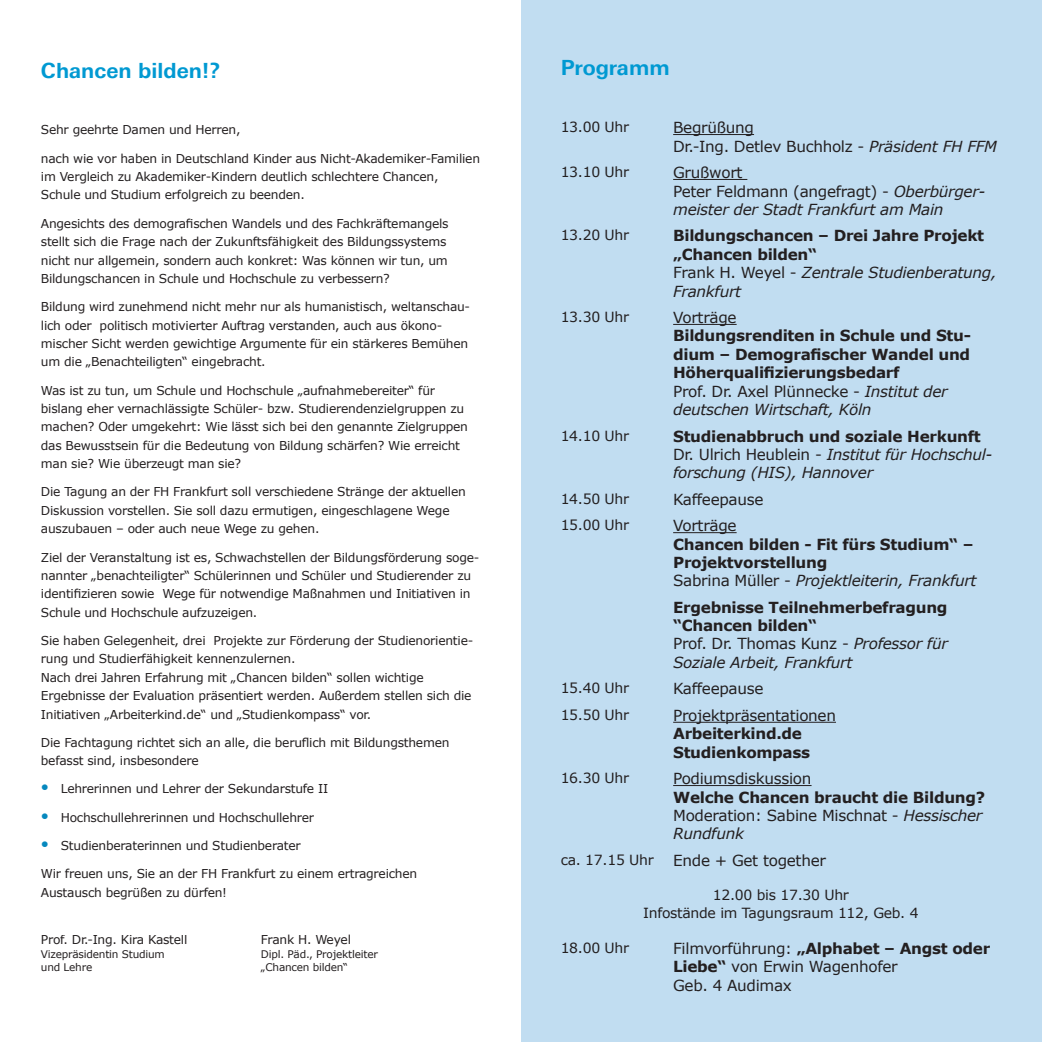
<style>
.page{position:relative;width:1042px;height:1042px;background:#fff}
.page>*{position:absolute;margin:0;border:0;box-sizing:border-box;transform-origin:0 0}
.t1{font:700 21px "Linotype Univers 630";color:#0099d2}
.t2{font:700 15.22px/18.4px "Verdana";letter-spacing:-.02em;color:#231f20}
.t3{font:15.22px/18.4px "Verdana";letter-spacing:-.02em;color:#231f20}
.t4{font:italic 15.22px/18.4px "Verdana";letter-spacing:-.02em;color:#231f20}
.t5{font:14px/18.4px "Verdana";letter-spacing:-.02em;color:#231f20;text-align:center}
.t6{font:12.25px/18.4px "Verdana";letter-spacing:-.02em;color:#231f20}
.t7{font:10.5px/12.6px "Verdana";letter-spacing:-.02em;color:#231f20}
.s1{font-family:"Linotype Univers 430";font-size:15.75px;color:#0688be}
.s2{font-style:italic}
.s3{font-style:normal}
.s4{font-weight:400}
.s5{font-weight:400;font-style:italic}
.s6{font-weight:700;font-style:normal}
.s7{font-weight:700}
</style>
<div class="page">
<div style="left:521px;top:0;width:521px;height:1042px;background:#c1ddf1"></div>
<hr style="left:673px;top:134px;width:81px;height:1px;background:#231f20">
<hr style="left:673px;top:179px;width:74px;height:1px;background:#231f20">
<hr style="left:673px;top:324px;width:63px;height:1px;background:#231f20">
<hr style="left:673px;top:532px;width:63px;height:1px;background:#231f20">
<hr style="left:673px;top:722px;width:163px;height:1px;background:#231f20">
<hr style="left:673px;top:785px;width:138px;height:1px;background:#231f20">
<h1 class="t1" style="left:41px;top:58px;width:181px">Chancen bilden!?</h1>
<h1 class="t1" style="left:561px;top:55px;width:111px">Programm</h1>
<p class="t6" style="left:41px;top:121px;width:201px">Sehr geehrte Damen und Herren,</p>
<p class="t6" style="left:41px;top:149px;width:441px">nach wie vor haben in Deutschland Kinder aus Nicht-Akademiker-Familien im Vergleich zu Akademiker-Kindern deutlich schlechtere Chancen,<br>Schule und Studium erfolgreich zu beenden.</p>
<p class="t6" style="left:41px;top:214px;width:409px">Angesichts des demografischen Wandels und des Fachkräftemangels stellt sich die Frage nach der Zukunftsfähigkeit des Bildungssystems nicht nur allgemein, sondern auch konkret: Was können wir tun, um Bildungschancen in Schule und Hochschule zu verbessern?</p>
<p class="t6" style="left:41px;top:297px;width:431px">Bildung wird zunehmend nicht mehr nur als humanistisch, weltanschau&shy;lich oder politisch motivierter Auftrag verstanden, auch aus ökono&shy;mischer Sicht werden gewichtige Argumente für ein stärkeres Bemühen um die „Benachteiligten“ eingebracht.</p>
<p class="t6" style="left:41px;top:381px;width:428px">Was ist zu tun, um Schule und Hochschule „aufnahmebereiter“ für bislang eher vernachlässigte Schüler- bzw. Studierendenzielgruppen zu machen? Oder umgekehrt: Wie lässt sich bei den genannte Zielgruppen das Bewusstsein für die Bedeutung von Bildung schärfen? Wie erreicht man sie? Wie überzeugt man sie?</p>
<p class="t6" style="left:41px;top:483px;width:426px">Die Tagung an der FH Frankfurt soll verschiedene Stränge der aktuellen<br>Diskussion vorstellen. Sie soll dazu ermutigen, eingeschlagene Wege auszubauen – oder auch neue Wege zu gehen.</p>
<p class="t6" style="left:41px;top:548px;width:440px">Ziel der Veranstaltung ist es, Schwachstellen der Bildungsförderung soge&shy;nannter „benachteiligter“ Schülerinnen und Schüler und Studierender zu identifizieren sowie Wege für notwendige Maßnahmen und Initiativen in Schule und Hochschule aufzuzeigen.</p>
<p class="t6" style="left:41px;top:631px;width:434px">Sie haben Gelegenheit, drei Projekte zur Förderung der Studienorientie&shy;rung und Studierfähigkeit kennenzulernen.<br>Nach drei Jahren Erfahrung mit „Chancen bilden“ sollen wichtige Ergebnisse der Evaluation präsentiert werden. Außerdem stellen sich die Initiativen „Arbeiterkind.de“ und „Studienkompass“ vor.</p>
<p class="t6" style="left:41px;top:733px;width:410px">Die Fachtagung richtet sich an alle, die beruflich mit Bildungsthemen befasst sind, insbesondere</p>
<p class="t6" style="left:41px;top:780px;width:289px"><span class="s1">•</span> Lehrerinnen und Lehrer der Sekundarstufe II</p>
<p class="t6" style="left:41px;top:808px;width:275px"><span class="s1">•</span> Hochschullehrerinnen und Hochschullehrer</p>
<p class="t6" style="left:41px;top:836px;width:261px"><span class="s1">•</span> Studienberaterinnen und Studienberater</p>
<p class="t6" style="left:41px;top:864px;width:378px">Wir freuen uns, Sie an der FH Frankfurt zu einem ertragreichen<br>Austausch begrüßen zu dürfen!</p>
<p class="t6" style="left:41px;top:930px;width:148px">Prof. Dr.-Ing. Kira Kastell</p>
<p class="t7" style="left:41px;top:948px;width:125px">Vizepräsidentin Studium und Lehre</p>
<p class="t6" style="left:261px;top:930px;width:92px">Frank H. Weyel</p>
<p class="t7" style="left:261px;top:948px;width:119px">Dipl. Päd., Projektleiter „Chancen bilden“</p>
<p class="t5" style="left:561px;top:118px;width:70px">13.00 Uhr</p>
<p class="t3" style="left:673px;top:118px;width:325px">Begrüßung<br>Dr.-Ing. Detlev Buchholz - <span class="s2">Präsident FH FFM</span></p>
<p class="t5" style="left:561px;top:163px;width:70px">13.10 Uhr</p>
<p class="t4" style="left:673px;top:163px;width:314px"><span class="s3">Grußwort<br>Peter Feldmann (angefragt) -</span> Oberbürger&shy;meister der Stadt Frankfurt am Main</p>
<p class="t5" style="left:561px;top:226px;width:70px">13.20 Uhr</p>
<p class="t2" style="left:673px;top:226px;width:325px">Bildungschancen – Drei Jahre Projekt „Chancen bilden“<br><span class="s4">Frank H. Weyel -</span> <span class="s5">Zentrale Studienberatung,<br>Frankfurt</span></p>
<p class="t5" style="left:561px;top:308px;width:70px">13.30 Uhr</p>
<p class="t3" style="left:673px;top:308px;width:65px">Vorträge</p>
<p class="t2" style="left:673px;top:326px;width:299px">Bildungsrenditen in Schule und Stu&shy;dium – Demografischer Wandel und Höherqualifizierungsbedarf<br><span class="s4">Prof. Dr. Axel Plünnecke -</span> <span class="s5">Institut der deutschen Wirtschaft, Köln</span></p>
<p class="t5" style="left:561px;top:426px;width:70px">14.10 Uhr</p>
<p class="t4" style="left:673px;top:427px;width:321px"><span class="s6">Studienabbruch und soziale Herkunft<br></span><span class="s3">Dr. Ulrich Heublein -</span> Institut für Hochschul&shy;forschung (HIS), Hannover</p>
<p class="t5" style="left:561px;top:489px;width:70px">14.50 Uhr</p>
<p class="t3" style="left:673px;top:490px;width:92px">Kaffeepause</p>
<p class="t5" style="left:561px;top:516px;width:70px">15.00 Uhr</p>
<p class="t3" style="left:673px;top:516px;width:65px">Vorträge</p>
<p class="t2" style="left:673px;top:535px;width:305px">Chancen bilden - Fit fürs Studium“ –<br>Projektvorstellung<br><span class="s4">Sabrina Müller -</span> <span class="s5">Projektleiterin, Frankfurt</span></p>
<p class="t2" style="left:673px;top:598px;width:276px">Ergebnisse Teilnehmerbefragung “Chancen bilden“<br><span class="s4">Prof. Dr. Thomas Kunz -</span> <span class="s5">Professor für<br>Soziale Arbeit, Frankfurt</span></p>
<p class="t5" style="left:561px;top:679px;width:70px">15.40 Uhr</p>
<p class="t3" style="left:673px;top:679px;width:92px">Kaffeepause</p>
<p class="t5" style="left:561px;top:705px;width:70px">15.50 Uhr</p>
<p class="t3" style="left:673px;top:706px;width:164px">Projektpräsentationen</p>
<p class="t2" style="left:673px;top:724px;width:139px">Arbeiterkind.de<br>Studienkompass</p>
<p class="t5" style="left:561px;top:769px;width:70px">16.30 Uhr</p>
<p class="t3" style="left:673px;top:769px;width:140px">Podiumsdiskussion</p>
<p class="t2" style="left:673px;top:787px;width:313px">Welche Chancen braucht die Bildung?<br><span class="s4">Moderation: Sabine Mischnat -</span> <span class="s5">Hessischer<br>Rundfunk</span></p>
<p class="t5" style="left:561px;top:850px;width:95px">ca. 17.15 Uhr</p>
<p class="t3" style="left:673px;top:851px;width:154px">Ende + Get together</p>
<p class="t5" style="left:643px;top:885px;width:277px">12.00 bis 17.30 Uhr<br>Infostände im Tagungsraum 112, Geb. 4</p>
<p class="t5" style="left:561px;top:938px;width:70px">18.00 Uhr</p>
<p class="t3" style="left:673px;top:939px;width:319px">Filmvorführung: <span class="s7">„Alphabet – Angst oder<br>Liebe“</span> von Erwin Wagenhofer<br>Geb. 4 Audimax</p>
</div>
